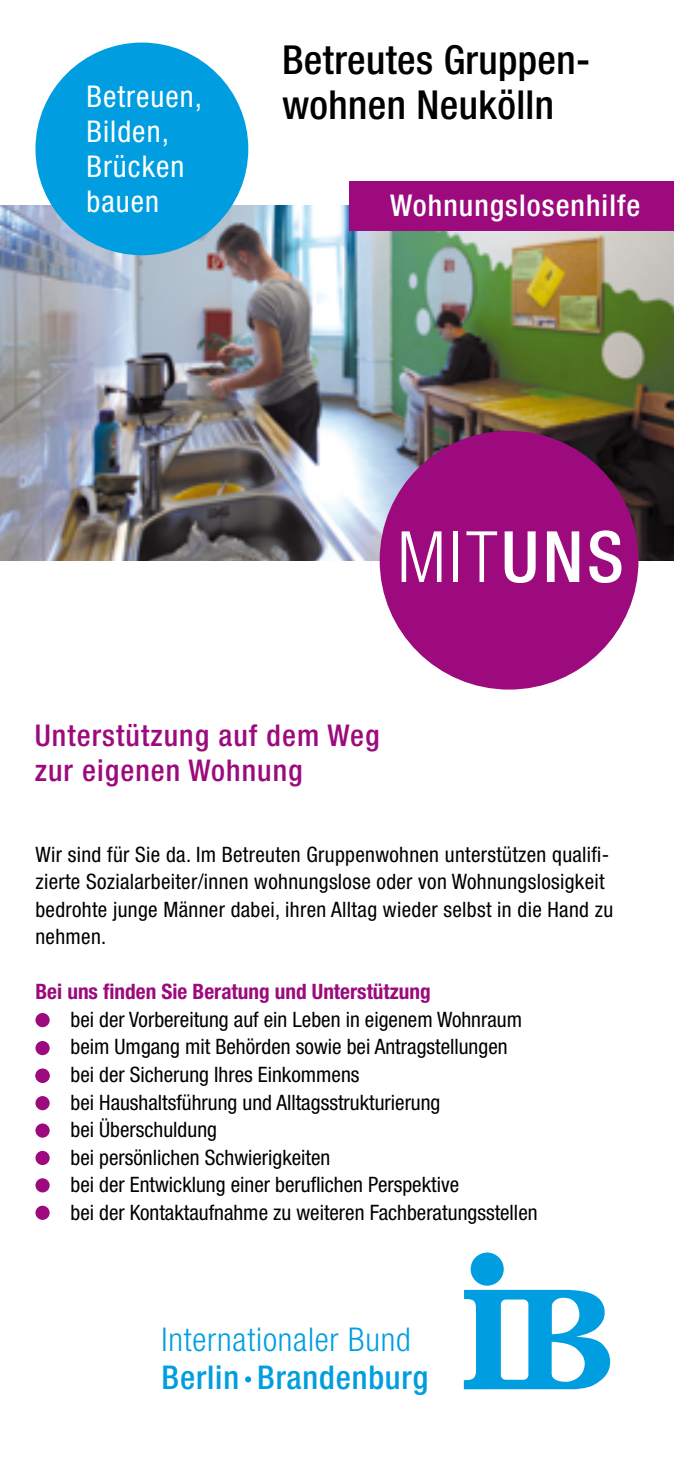
<style>
.page{position:relative;width:674px;height:1475px;background:#fff}
.page>*{position:absolute;margin:0;border:0;box-sizing:border-box;transform-origin:0 0}
.t1{font:300 condensed 71px "Helvetica Neue";color:#fff}
.t2{font:500 condensed 40px/45px "Helvetica Neue";letter-spacing:.01em;color:#000}
.t3{font:300 condensed 32.75px "Helvetica Neue";letter-spacing:.025em;color:#009ee0}
.t4{font:500 condensed 32.75px "Helvetica Neue";letter-spacing:.025em;color:#009ee0}
.t5{font:500 condensed 30px "Helvetica Neue";letter-spacing:.035em;color:#9c0a7d}
.t6{font:condensed 30px "Helvetica Neue";letter-spacing:.035em;color:#fff}
.t7{font:500 condensed 30px "Helvetica Neue";letter-spacing:.035em;color:#fff}
.t8{font:condensed 21.25px/27.5px "Helvetica Neue";color:#000}
.t9{font:700 condensed 21.25px "Helvetica Neue";color:#9c0a7d}
.s1{font-weight:500}
</style>
<div class="page">
<img style="left:0;top:206px;width:673px;height:354px">
<div style="left:35px;top:43px;width:213px;height:212px;background:#009ee0;border-radius:50%"></div>
<div style="left:379px;top:431px;width:259px;height:258px;background:#9c0a7d;border-radius:50%"></div>
<div style="left:349px;top:181px;width:324px;height:49px;background:#9c0a7d"></div>
<svg style="left:463px;top:1289px;width:147px;height:99px"></svg>
<div style="left:470px;top:1252px;width:33px;height:33px;background:#009ee0;border-radius:50%"></div>
<svg style="left:245px;top:1375px;width:6px;height:7px"></svg>
<div style="left:35px;top:1040px;width:15px;height:14px;background:#9c0a7d;border-radius:50%"></div>
<div style="left:35px;top:1068px;width:15px;height:14px;background:#9c0a7d;border-radius:50%"></div>
<div style="left:35px;top:1012px;width:15px;height:14px;background:#9c0a7d;border-radius:50%"></div>
<svg style="left:35px;top:1095px;width:15px;height:15px"></svg>
<div style="left:35px;top:1205px;width:15px;height:14px;background:#9c0a7d;border-radius:50%"></div>
<div style="left:35px;top:1123px;width:15px;height:14px;background:#9c0a7d;border-radius:50%"></div>
<div style="left:35px;top:1150px;width:15px;height:14px;background:#9c0a7d;border-radius:50%"></div>
<div style="left:35px;top:1178px;width:15px;height:14px;background:#9c0a7d;border-radius:50%"></div>
<p class="t6" style="left:86px;top:79px;width:117px">Betreuen,</p>
<p class="t6" style="left:86px;top:114px;width:84px">Bilden,</p>
<p class="t6" style="left:86px;top:149px;width:99px">Brücken</p>
<p class="t6" style="left:86px;top:184px;width:74px">bauen</p>
<p class="t2" style="left:282px;top:37px;width:309px">Betreutes Gruppen&shy;wohnen Neukölln</p>
<p class="t7" style="left:390px;top:187px;width:251px">Wohnungslosenhilfe</p>
<p class="t1" style="left:397px;top:516px;width:228px">MIT<span class="s1">UNS</span></p>
<p class="t5" style="left:35px;top:717px;width:346px">Unterstützung auf dem Weg</p>
<p class="t5" style="left:35px;top:752px;width:269px">zur eigenen Wohnung</p>
<p class="t8" style="left:35px;top:840px;width:579px">Wir sind für Sie da. Im Betreuten Gruppenwohnen unterstützen qualifi&shy;zierte Sozialarbeiter/innen wohnungslose oder von Wohnungslosigkeit bedrohte junge Männer dabei, ihren Alltag wieder selbst in die Hand zu nehmen.</p>
<p class="t9" style="left:35px;top:978px;width:396px">Bei uns finden Sie Beratung und Unterstützung</p>
<p class="t8" style="left:35px;top:1005px;width:488px">• bei der Vorbereitung auf ein Leben in eigenem Wohnraum</p>
<p class="t8" style="left:35px;top:1032px;width:473px">• beim Umgang mit Behörden sowie bei Antragstellungen</p>
<p class="t8" style="left:35px;top:1060px;width:325px">• bei der Sicherung Ihres Einkommens</p>
<p class="t8" style="left:35px;top:1087px;width:406px">• bei Haushaltsführung und Alltagsstrukturierung</p>
<p class="t8" style="left:35px;top:1115px;width:183px">• bei Überschuldung</p>
<p class="t8" style="left:35px;top:1142px;width:296px">• bei persönlichen Schwierigkeiten</p>
<p class="t8" style="left:35px;top:1170px;width:425px">• bei der Entwicklung einer beruflichen Perspektive</p>
<p class="t8" style="left:35px;top:1197px;width:503px">• bei der Kontaktaufnahme zu weiteren Fachberatungsstellen</p>
<p class="t3" style="left:161px;top:1320px;width:250px">Internationaler Bund</p>
<p class="t4" style="left:161px;top:1357px;width:268px">Berlin Brandenburg</p>
</div>
